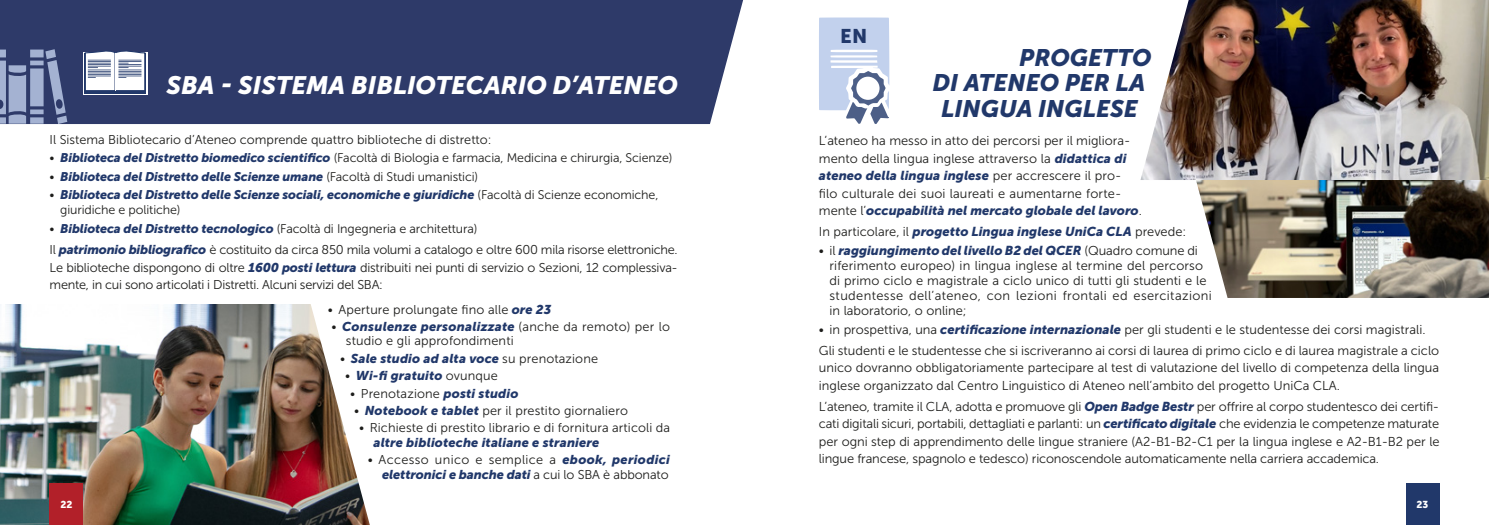
<style>
.page{position:relative;width:1489px;height:525px;background:#fff}
.page>*{position:absolute;margin:0;border:0;box-sizing:border-box;transform-origin:0 0}
.t1{font:italic 25px "Museo Sans 900";color:#fff}
.t2{font:italic 23.75px "Museo Sans 900";color:#21386a}
.t3{font:19.75px "Museo Sans 900";color:#21386a}
.t4{font:12.88px/17.5px "Museo Sans 300";color:#1d1d1b}
.t5{font:italic 12.88px/21px "Museo Sans 900";color:#21386a}
.t6{font:12.75px/17.5px "Museo Sans 300";letter-spacing:.01em;color:#1d1d1b;text-align:justify}
.t7{font:italic 12.75px "Museo Sans 900";letter-spacing:.01em;color:#21386a}
.t8{font:italic 12.75px "Museo Sans 900";letter-spacing:-.01em;color:#21386a}
.t9{font:12.5px "Museo Sans 300";letter-spacing:-.01em;color:#1d1d1b}
.t10{font:italic 12.5px "Museo Sans 900";letter-spacing:-.01em;color:#21386a}
.t11{font:10px "Museo Sans 900";color:#fff}
.s1{font-family:"Museo Sans 900";font-style:italic;color:#21386a}
.s2{font-family:"Museo Sans 300";font-style:normal;color:#1d1d1b}
</style>
<div class="page">
<img style="left:1196px;top:180px;width:292px;height:118px">
<img style="left:1140px;top:0;width:348px;height:180px">
<div style="left:0;top:0;width:743px;height:124px;background:#2e3a69"></div>
<img style="left:0;top:304px;width:370px;height:220px">
<div style="left:83px;top:53px;width:64px;height:42px;background:#21386a"></div>
<svg style="left:84px;top:49px;width:62px;height:42px;background:#bcc2d1"></svg>
<svg style="left:0;top:49px;width:67px;height:75px;background:#6d7aa1"></svg>
<svg style="left:819px;top:17px;width:70px;height:107px"></svg>
<div style="left:827px;top:26px;width:53px;height:21px;background:#c2d1ed"></div>
<div style="left:1405px;top:483px;width:34px;height:41px;background:#21386a"></div>
<div style="left:50px;top:483px;width:33px;height:41px;background:#b22029"></div>
<h1 class="t1" style="left:167px;top:71px;width:512px">SBA - SISTEMA BIBLIOTECARIO D’ATENEO</h1>
<p class="t6" style="left:50px;top:131px;width:443px">Il Sistema Bibliotecario d’Ateneo comprende quattro biblioteche di distretto:</p>
<p class="t9" style="left:50px;top:151px;width:624px">• <span class="s1">Biblioteca del Distretto biomedico scientifico</span> (Facoltà di Biologia e farmacia, Medicina e chirurgia, Scienze)</p>
<p class="t10" style="left:50px;top:169px;width:430px"><span class="s2">•</span> Biblioteca del Distretto delle Scienze umane <span class="s2">(Facoltà di Studi umanistici)</span></p>
<p class="t10" style="left:50px;top:188px;width:610px"><span class="s2">•</span> Biblioteca del Distretto delle Scienze sociali, economiche e giuridiche <span class="s2">(Facoltà di Scienze economiche,</span></p>
<p class="t9" style="left:60px;top:203px;width:122px">giuridiche e politiche)</p>
<p class="t9" style="left:50px;top:222px;width:429px">• <span class="s1">Biblioteca del Distretto tecnologico</span> (Facoltà di Ingegneria e architettura)</p>
<p class="t6" style="left:50px;top:241px;width:629px">Il <span class="s1">patrimonio bibliografico</span> è costituito da circa 850 mila volumi a catalogo e oltre 600 mila risorse elettroniche.<br>Le biblioteche dispongono di oltre <span class="s1">1600 posti lettura</span> distribuiti nei punti di servizio o Sezioni, 12 complessiva&shy;mente, in cui sono articolati i Distretti. Alcuni servizi del SBA:</p>
<p class="t6" style="left:328px;top:300px;width:225px">• Aperture prolungate fino alle <span class="s1">ore 23</span></p>
<p class="t7" style="left:331px;top:319px;width:340px"><span class="s2">•</span> Consulenze personalizzate <span class="s2">(anche da remoto) per lo</span></p>
<p class="t6" style="left:346px;top:332px;width:169px">studio e gli approfondimenti</p>
<p class="t7" style="left:340px;top:351px;width:259px"><span class="s2">•</span> Sale studio ad alta voce <span class="s2">su prenotazione</span></p>
<p class="t7" style="left:345px;top:368px;width:154px"><span class="s2">•</span> Wi-fi gratuito <span class="s2">ovunque</span></p>
<p class="t6" style="left:350px;top:384px;width:170px">• Prenotazione <span class="s1">posti studio</span></p>
<p class="t6" style="left:354px;top:401px;width:275px">• <span class="s1">Notebook e tablet</span> per il prestito giornaliero</p>
<p class="t6" style="left:359px;top:419px;width:312px">• Richieste di prestito librario e di fornitura articoli da</p>
<p class="t7" style="left:373px;top:435px;width:227px">altre biblioteche italiane e straniere</p>
<p class="t6" style="left:368px;top:451px;width:304px">• Accesso unico e semplice a <span class="s1">ebook, periodici</span></p>
<p class="t8" style="left:382px;top:466px;width:288px">elettronici e banche dati <span class="s2">a cui lo SBA è abbonato</span></p>
<h3 class="t3" style="left:840px;top:25px;width:29px">EN</h3>
<h2 class="t2" style="left:1019px;top:44px;width:134px">PROGETTO</h2>
<h2 class="t2" style="left:932px;top:69px;width:214px">DI ATENEO PER LA</h2>
<h2 class="t2" style="left:941px;top:95px;width:198px">LINGUA INGLESE</h2>
<p class="t4" style="left:819px;top:132px;width:313px">L’ateneo ha messo in atto dei percorsi per il migliora&shy;mento della lingua inglese attraverso la <span class="s1">didattica di</span></p>
<p class="t5" style="left:819px;top:165px;width:304px">ateneo della lingua inglese <span class="s2">per accrescere il pro-</span></p>
<p class="t4" style="left:819px;top:185px;width:304px">filo culturale dei suoi laureati e aumentarne forte-</p>
<p class="t5" style="left:819px;top:200px;width:369px"><span class="s2">mente l’</span>occupabilità nel mercato globale del lavoro<span class="s2">.<br>In particolare, il</span> progetto Lingua inglese UniCa CLA <span class="s2">prevede:</span></p>
<p class="t5" style="left:819px;top:240px;width:380px"><span class="s2">• il</span> raggiungimento del livello B2 del QCER <span class="s2">(Quadro comune di</span></p>
<p class="t4" style="left:829px;top:258px;width:383px;line-height:15px">riferimento europeo) in lingua inglese al termine del percorso di primo ciclo e magistrale a ciclo unico di tutti gli studenti e le studentesse dell’ateneo, con lezioni frontali ed esercitazioni in laboratorio, o online;</p>
<p class="t4" style="left:818px;top:318px;width:621px;line-height:21px">• in prospettiva, una <span class="s1">certificazione internazionale</span> per gli studenti e le studentesse dei corsi magistrali.<br>Gli studenti e le studentesse che si iscriveranno ai corsi di laurea di primo ciclo e di laurea magistrale a ciclo</p>
<p class="t4" style="left:818px;top:359px;width:621px">unico dovranno obbligatoriamente partecipare al test di valutazione del livello di competenza della lingua inglese organizzato dal Centro Linguistico di Ateneo nell’ambito del progetto UniCa CLA.</p>
<p class="t4" style="left:818px;top:397px;width:622px;text-align:justify">L’ateneo, tramite il CLA, adotta e promuove gli <span class="s1">Open Badge Bestr</span> per offrire al corpo studentesco dei certifi&shy;cati digitali sicuri, portabili, dettagliati e parlanti: un <span class="s1">certificato digitale</span> che evidenzia le competenze maturate per ogni step di apprendimento delle lingue straniere (A2-B1-B2-C1 per la lingua inglese e A2-B1-B2 per le lingue francese, spagnolo e tedesco) riconoscendole automaticamente nella carriera accademica.</p>
<p class="t11" style="left:60px;top:498px;width:14px">22</p>
<p class="t11" style="left:1416px;top:498px;width:13px">23</p>
</div>
